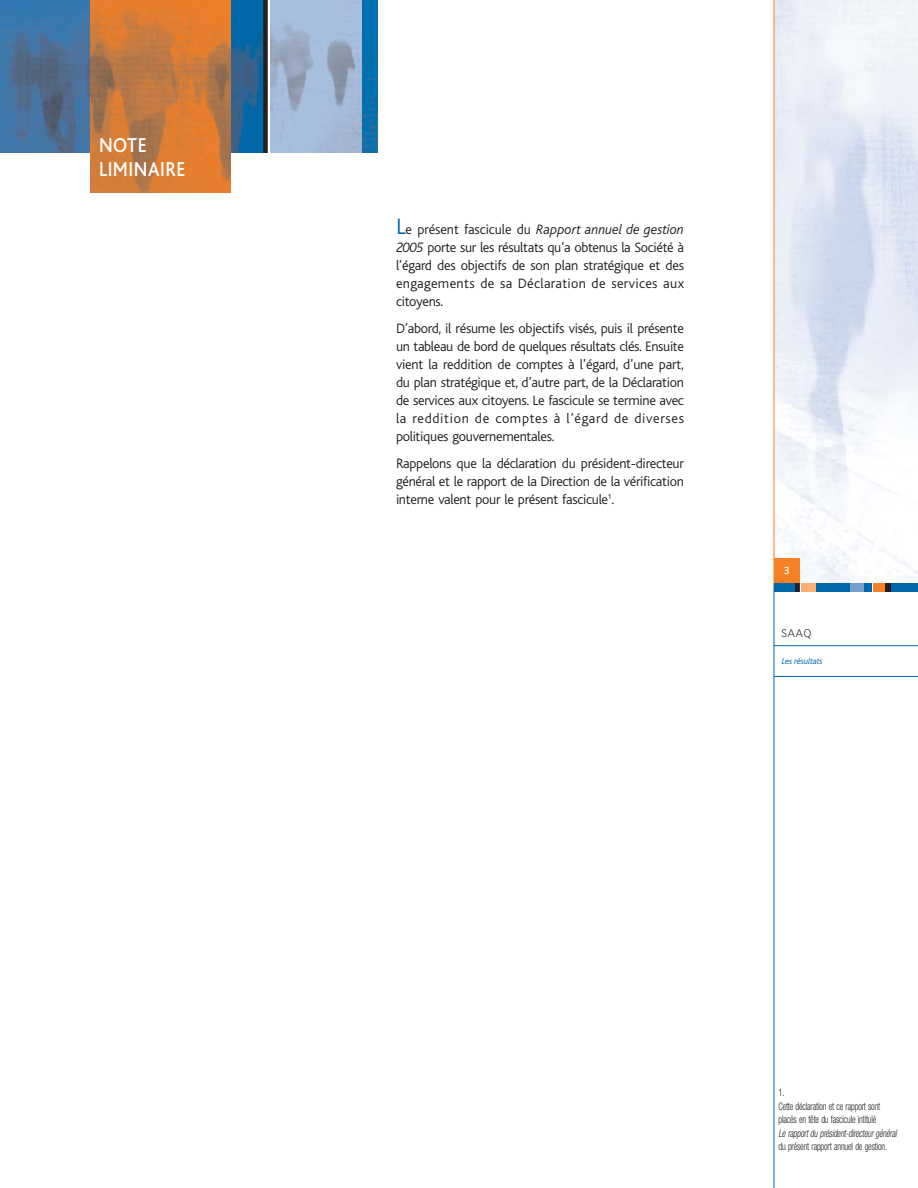
<style>
.page{position:relative;width:918px;height:1188px;background:#fff}
.page>*{position:absolute;margin:0;border:0;box-sizing:border-box;transform-origin:0 0}
.t1{font:500 21px/24px "Bliss";letter-spacing:.03em;color:#fff;scale:.9 1}
.t2{font:300 14.25px/18px "Bliss";letter-spacing:-.02em;color:#231f20;text-align:justify}
.t3{font:300 10.8px "Vectora LH";color:#231f20}
.t4{font:500 10.8px "Bliss";color:#fff}
.t5{font:300 condensed 10.5px/13.5px "Helvetica Neue";letter-spacing:-.02em;color:#231f20;scale:.8 1}
.t6{font:italic 300 condensed 10.5px "Helvetica Neue";color:#231f20;scale:.8 1}
.t7{font:italic 300 9px "Bliss";letter-spacing:-.02em;color:#0067ab}
.s1{font-size:23.25px;color:#0067ab}
.s2{font-style:italic}
</style>
<div class="page">
<img style="left:230px;top:0;width:33px;height:153px">
<img style="left:271px;top:0;width:92px;height:153px">
<img style="left:0;top:0;width:90px;height:153px">
<img style="left:90px;top:0;width:140px;height:193px">
<img style="left:363px;top:0;width:15px;height:153px">
<div style="left:263px;top:0;width:5px;height:153px;background:#231f20"></div>
<img style="left:775px;top:0;width:143px;height:585px">
<hr style="left:774px;top:585px;width:1px;height:603px;background:#0067ab">
<hr style="left:774px;top:645px;width:144px;height:1px;background:#0067ab">
<hr style="left:774px;top:676px;width:144px;height:1px;background:#0067ab">
<div style="left:774px;top:558px;width:25px;height:25px;background:#f58025"></div>
<hr style="left:774px;top:0;width:1px;height:585px;background:#f58025">
<div style="left:774px;top:583px;width:25px;height:9px;background:#0067ab"></div>
<div style="left:891px;top:583px;width:27px;height:9px;background:#0067ab"></div>
<div style="left:802px;top:583px;width:14px;height:9px;background:#faaf75"></div>
<div style="left:885px;top:583px;width:6px;height:9px;background:#231f20"></div>
<div style="left:795px;top:583px;width:5px;height:9px;background:#231f20"></div>
<div style="left:816px;top:583px;width:56px;height:9px;background:#0067ab"></div>
<div style="left:874px;top:583px;width:11px;height:9px;background:#f58025"></div>
<div style="left:850px;top:583px;width:14px;height:9px;background:#779fce"></div>
<h1 class="t1" style="left:99px;top:135px;width:98px">NOTE<br>LIMINAIRE</h1>
<p class="t2" style="left:396px;top:221px;width:290px"><span class="s1">L</span>e présent fascicule du <span class="s2">Rapport annuel de gestion 2005</span> porte sur les résultats qu’a obtenus la Société à l’égard des objectifs de son plan stratégique et des engagements de sa Déclaration de services aux citoyens.</p>
<p class="t2" style="left:396px;top:320px;width:290px">D’abord, il résume les objectifs visés, puis il présente un tableau de bord de quelques résultats clés. Ensuite vient la reddition de comptes à l’égard, d’une part, du plan stratégique et, d’autre part, de la Déclaration de services aux citoyens. Le fascicule se termine avec la reddition de comptes à l’égard de diverses politiques gouvernementales.</p>
<p class="t2" style="left:396px;top:455px;width:290px">Rappelons que la déclaration du président-directeur général et le rapport de la Direction de la vérification interne valent pour le présent fascicule<sup>1</sup>.</p>
<p class="t4" style="left:784px;top:567px;width:7px">3</p>
<p class="t3" style="left:781px;top:629px;width:31px">SAAQ</p>
<p class="t7" style="left:782px;top:658px;width:42px">Les résultats</p>
<p class="t5" style="left:778px;top:1087px;width:129px">1.<br>Cette déclaration et ce rapport sont placés en tête du fascicule intitulé</p>
<p class="t6" style="left:778px;top:1129px;width:151px">Le rapport du président-directeur général</p>
<p class="t5" style="left:778px;top:1141px;width:137px">du présent rapport annuel de gestion.</p>
</div>
